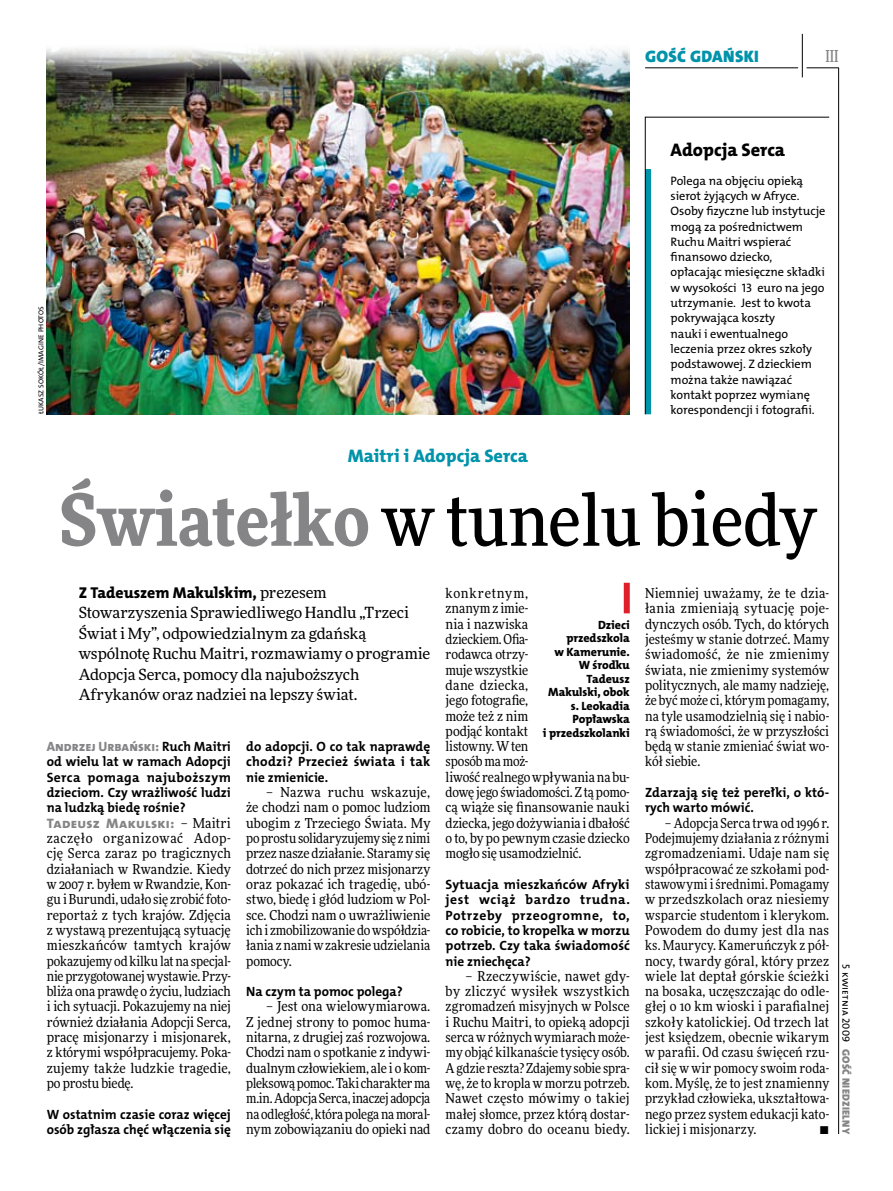
<style>
.page{position:relative;width:893px;height:1191px;background:#fff}
.page>*{position:absolute;margin:0;border:0;box-sizing:border-box;transform-origin:0 0}
.t1{font:500 72px "Freeday Narrow";color:#000}
.t2{font:18.3px "The Mix HP8 Ex Bld";color:#0093aa}
.t3{font:18.3px "The Mix HP8 Ex Bld";color:#000}
.t4{font:16.65px "The Mix HP9 Blk";letter-spacing:.02em;color:#0093aa}
.t5{font:500 16.5px "Freeday Narrow";color:#858486;scale:.9 1}
.t6{font:15.75px "The Mix HP8 Ex Bld";color:#000}
.t7{font:15.45px/20.4px "Freeday News";letter-spacing:-.01em;color:#000}
.t8{font:13.65px/15.3px "Freeday Narrow News";color:#000;text-align:justify}
.t9{font:13.65px "The Mix HP8 Ex Bld";letter-spacing:.02em;color:#858486}
.t10{font:13.5px/15.3px "The Mix HP7 Bld";color:#000;text-align:justify}
.t11{font:13.5px "The Mix HP8 Ex Bld";color:#858486}
.t12{font:12.3px/15.3px "The Mix HP5 Plain";letter-spacing:-.005em;color:#000}
.t13{font:12px/13.5px "The Mix HP8 Ex Bld";letter-spacing:-.005em;color:#000;text-align:right}
.t14{font:10.5px "The Mix HP9 Blk";letter-spacing:.025em;color:#858486}
.t15{font:10.5px "The Mix HP5 Plain";letter-spacing:.02em;color:#000}
.t16{font:7.2px "The Mix HP5 Plain";letter-spacing:.015em;color:#000}
.s1{font-weight:900;color:#858486}
.s2{font-family:"Freeday News";font-size:15.45px}
.s3{font-family:"The Mix HP7 Bld";color:#000}
.s4{font-family:"Freeday Narrow News";color:#000}
</style>
<div class="page">
<hr style="left:806px;top:68px;width:33px;height:1px;background:#000">
<hr style="left:645px;top:68px;width:153px;height:1px;background:#000">
<hr style="left:838px;top:68px;width:1px;height:1066px;background:#000">
<hr style="left:802px;top:34px;width:1px;height:43px;background:#000">
<img style="left:47px;top:48px;width:583px;height:366px">
<svg style="left:645px;top:117px;width:185px;height:298px"></svg>
<div style="left:624px;top:583px;width:6px;height:30px;background:#df1f2a"></div>
<p class="t4" style="left:645px;top:46px;width:115px">GOŚĆ GDAŃSKI</p>
<p class="t5" style="left:825px;top:46px;width:16px">III</p>
<p class="t16" style="left:37px;top:414px;width:109px;rotate:-90deg">Łukasz sokół/imagine photos</p>
<h2 class="t3" style="left:671px;top:138px;width:116px">Adopcja Serca</h2>
<p class="t12" style="left:671px;top:173px;width:156px">Polega na objęciu opieką sierot żyjących w Afryce.<br>Osoby fizyczne lub instytucje mogą za pośrednictwem<br>Ruchu Maitri wspierać finansowo dziecko, opłacając miesięczne składki w wysokości 13 euro na jego utrzymanie. J est to kwota pokrywająca koszty<br>nauki i ewentualnego leczenia przez okres szkoły podstawowej. Z dzieckiem można także nawiązać kontakt poprzez wymianę</p>
<p class="t12" style="left:671px;top:402px;width:146px">korespondencji i fotografii.</p>
<h2 class="t2" style="left:348px;top:444px;width:182px">Maitri i Adopcja Serca</h2>
<h1 class="t1" style="left:60px;top:475px;width:758px"><span class="s1">Światełko</span> w tunelu biedy</h1>
<p class="t6" style="left:79px;top:582px;width:249px">Z Tadeuszem Makulskim, <span class="s2">prezesem</span></p>
<p class="t7" style="left:79px;top:602px;width:353px">Stowarzyszenia Sprawiedliwego Handlu „Trzeci Świat i My”, odpowiedzialnym za gdańską wspólnotę Ruchu Maitri, rozmawiamy o programie Adopcja Serca, pomocy dla najuboższych Afrykanów oraz nadziei na lepszy świat.</p>
<p class="t11" style="left:47px;top:738px;width:186px">Andrzej Urbański: <span class="s3">Ruch Maitri</span></p>
<p class="t10" style="left:47px;top:754px;width:186px">od wielu lat w ramach Adopcji Serca pomaga najuboższym dzieciom. Czy wrażliwość ludzi na ludzką biedę rośnie?</p>
<p class="t9" style="left:47px;top:814px;width:186px">Tadeusz Makulski: <span class="s4">– Maitri</span></p>
<p class="t8" style="left:47px;top:830px;width:186px">zaczęło organizować Adop&shy;cję Serca zaraz po tragicznych działaniach w Rwandzie. Kiedy w 2007 r. byłem w Rwandzie, Kon&shy;gu i Burundi, udało się zrobić foto&shy;reportaż z tych krajów. Zdjęcia z wystawą prezentującą sytuację mieszkańców tamtych krajów pokazujemy od kilku lat na specjal&shy;nie przygotowanej wystawie. Przy&shy;bliża ona prawdę o życiu, ludziach i ich sytuacji. Pokazujemy na niej również działania Adopcji Serca, pracę misjonarzy i misjonarek, z którymi współpracujemy. Poka&shy;zujemy także ludzkie tragedie, po prostu biedę.</p>
<p class="t10" style="left:47px;top:1106px;width:186px">W ostatnim czasie coraz więcej osób zgłasza chęć włączenia się</p>
<p class="t10" style="left:246px;top:739px;width:186px">do adopcji. O co tak naprawdę chodzi? Przecież świata i tak nie zmienicie.</p>
<p class="t8" style="left:246px;top:784px;width:186px;text-indent:20px">– Nazwa ruchu wskazuje, że chodzi nam o pomoc ludziom ubogim z Trzeciego Świata. My poprostu solidaryzujemy się znimi przez nasze działanie. Staramy się dotrzeć do nich przez misjonarzy oraz pokazać ich tragedię, ubó&shy;stwo, biedę i głód ludziom w Pol&shy;sce. Chodzi nam o uwrażliwienie ich i zmobilizowanie dowspółdzia&shy;łania z nami w zakresie udzielania pomocy.</p>
<p class="t10" style="left:246px;top:984px;width:158px">Na czym ta pomoc polega?</p>
<p class="t8" style="left:246px;top:998px;width:186px;text-indent:20px">– Jest ona wielowymiarowa.<br>Z jednej strony to pomoc huma&shy;nitarna, z drugiej zaś rozwojowa.<br>Chodzi nam o spotkanie z indywi&shy;dualnym człowiekiem, ale i o kom&shy;pleksową pomoc. Taki charakter ma m.in. Adopcja Serca, inaczej adopcja na odległość, która polega namoral&shy;nym zobowiązaniu do opieki nad</p>
<p class="t8" style="left:446px;top:585px;width:186px;text-align:left">konkretnym,<br>znanym z imie-<br>nia i nazwiska<br>dzieckiem. Ofia-<br>rodawca otrzy-<br>muje wszystkie<br>dane dziecka,<br>jego fotografie,<br>może też z nim<br>podjąć kontakt<br>listowny. Wten<br>sposób ma moż-<br>liwość realnego wpływania na bu&shy;dowę jego świadomości. Z tą pomo&shy;cą wiąże się finansowanie nauki dziecka, jego dożywiania i dbałość o to, by po pewnym czasie dziecko mogło się usamodzielnić.</p>
<p class="t10" style="left:446px;top:877px;width:186px">Sytuacja mieszkańców Afryki jest wciąż bardzo trudna.<br>Potrzeby przeogromne, to, co robicie, to kropelka w morzu potrzeb. Czy taka świadomość nie zniechęca?</p>
<p class="t8" style="left:446px;top:968px;width:186px;text-indent:20px">– Rzeczywiście, nawet gdy&shy;by zliczyć wysiłek wszystkich zgromadzeń misyjnych w Polsce i Ruchu Maitri, to opieką adopcji serca w różnych wymiarach może&shy;my objąć kilkanaście tysięcy osób.<br>Agdzie reszta? Zdajemy sobie spra&shy;wę, że to kropla w morzu potrzeb.<br>Nawet często mówimy o takiej małej słomce, przez którą dostar&shy;czamy dobro do oceanu biedy.</p>
<p class="t13" style="left:543px;top:618px;width:89px">Dzieci przedszkola<br>w Kamerunie.<br>W środku<br>Tadeusz<br>Makulski, obok s. Leokadia<br>Popławska<br>i przedszkolanki</p>
<p class="t8" style="left:645px;top:585px;width:186px">Niemniej uważamy, że te dzia&shy;łania zmieniają sytuację poje&shy;dynczych osób. Tych, do których jesteśmy w stanie dotrzeć. Mamy świadomość, że nie zmienimy świata, nie zmienimy systemów politycznych, ale mamy nadzieję, że być może ci, którym pomagamy, na tyle usamodzielnią się i nabio&shy;rą świadomości, że w przyszłości będą w stanie zmieniać świat wo&shy;kół siebie.</p>
<p class="t10" style="left:645px;top:785px;width:186px">Zdarzają się też perełki, o któ&shy;rych warto mówić.</p>
<p class="t8" style="left:645px;top:815px;width:186px;text-indent:20px">– Adopcja Serca trwa od 1996 r.<br>Podejmujemy działania z różnymi zgromadzeniami. Udaje nam się współpracować ze szkołami pod&shy;stawowymi iśrednimi. Pomagamy w przedszkolach oraz niesiemy wsparcie studentom i klerykom.<br>Powodem do dumy jest dla nas ks. Maurycy. Kameruńczyk z pół&shy;nocy, twardy góral, który przez wiele lat deptał górskie ścieżki na bosaka, uczęszczając do odle&shy;głej o 10 km wioski i parafialnej szkoły katolickiej. Od trzech lat jest księdzem, obecnie wikarym w parafii. Od czasu święceń rzu&shy;cił się w wir pomocy swoim roda&shy;kom. Myślę, że to jest znamienny przykład człowieka, ukształtowa&shy;nego przez system edukacji kato&shy;lickiej i misjonarzy.</p>
<p class="t8" style="left:819px;top:1121px;width:11px">•</p>
<p class="t15" style="left:853px;top:964px;width:79px;rotate:90deg">5 kwietnia 2009</p>
<p class="t14" style="left:853px;top:1049px;width:86px;rotate:90deg">GOŚĆ NIEDZIELNY</p>
</div>
